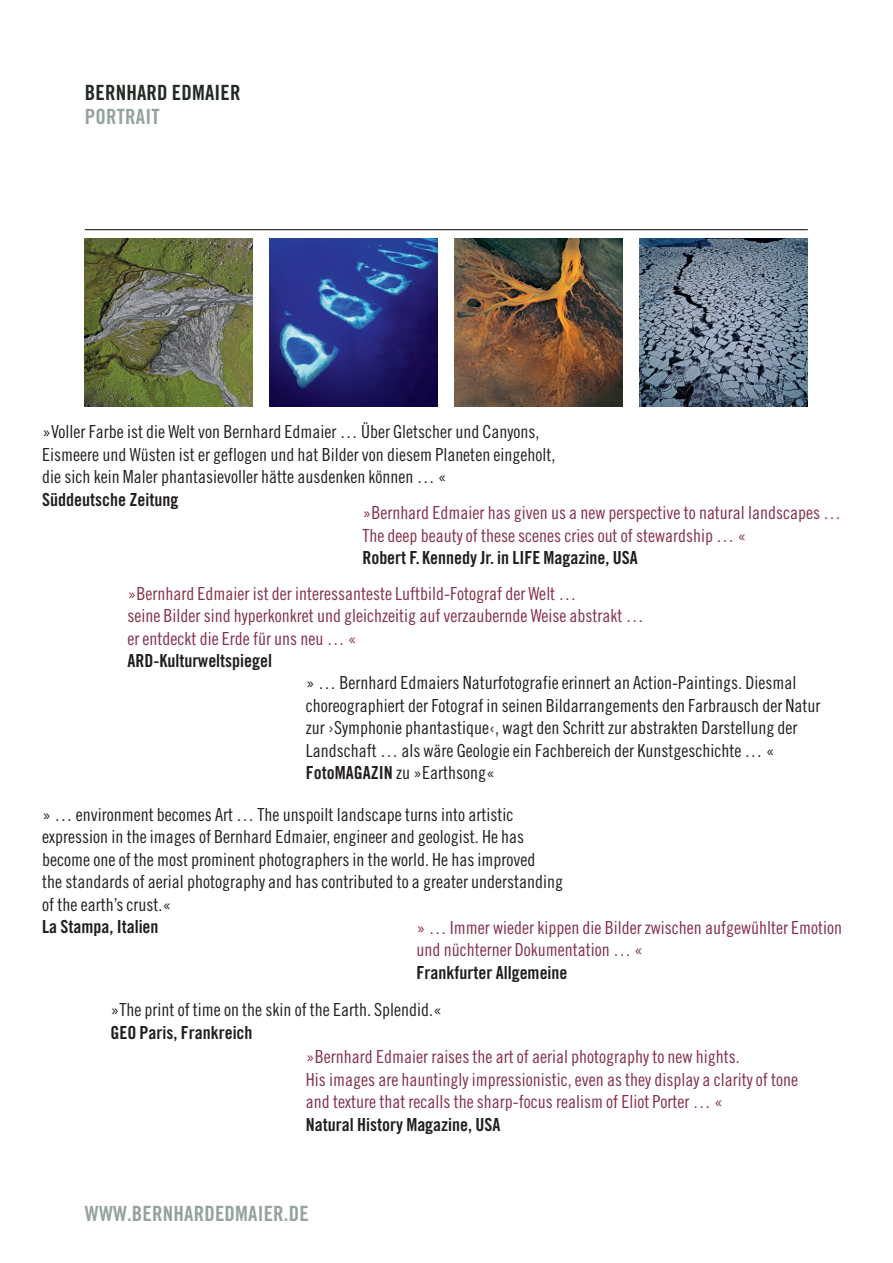
<style>
.page{position:relative;width:893px;height:1263px;background:#fff}
.page>*{position:absolute;margin:0;border:0;box-sizing:border-box;transform-origin:0 0}
.t1{font:21px "Trade Gothic Bold Cond Twenty";letter-spacing:.01em;color:#96a29c}
.t2{font:21px "Trade Gothic Bold Cond Twenty";letter-spacing:.01em;color:#222a24}
.t3{font:18px/22.5px "Trade Gothic Cond Eighteen";color:#231f20}
.t4{font:18px/22.5px "Trade Gothic Cond Eighteen";color:#843046}
.t5{font:18px "Trade Gothic Bold Cond Twenty";color:#231f20}
.s1{font-family:"Trade Gothic Bold Cond Twenty"}
</style>
<div class="page">
<img style="left:85px;top:238px;width:168px;height:168px">
<img style="left:270px;top:238px;width:168px;height:168px">
<img style="left:455px;top:238px;width:168px;height:168px">
<img style="left:640px;top:238px;width:168px;height:168px">
<hr style="left:85px;top:229px;width:723px;height:1px;background:#231f20">
<p class="t2" style="left:85px;top:85px;width:157px">BERNHARD EDMAIER</p>
<p class="t1" style="left:85px;top:109px;width:76px">PORTRAIT</p>
<p class="t3" style="left:42px;top:422px;width:515px">»Voller Farbe ist die Welt von Bernhard Edmaier … Über Gletscher und Canyons,<br>Eismeere und Wüsten ist er geflogen und hat Bilder von diesem Planeten eingeholt, die sich kein Maler phantasievoller hätte ausdenken können … «</p>
<p class="t5" style="left:42px;top:493px;width:138px">Süddeutsche Zeitung</p>
<p class="t4" style="left:362px;top:503px;width:480px">»Bernhard Edmaier has given us a new perspective to natural landscapes …<br>The deep beauty of these scenes cries out of stewardship … «</p>
<p class="t5" style="left:362px;top:551px;width:277px">Robert F. Kennedy Jr. in LIFE Magazine, USA</p>
<p class="t4" style="left:127px;top:584px;width:518px">»Bernhard Edmaier ist der interessanteste Luftbild-Fotograf der Welt …<br>seine Bilder sind hyperkonkret und gleichzeitig auf verzaubernde Weise abstrakt … er entdeckt die Erde für uns neu … «</p>
<p class="t5" style="left:127px;top:654px;width:146px">ARD-Kulturweltspiegel</p>
<p class="t3" style="left:306px;top:673px;width:516px">» … Bernhard Edmaiers Naturfotografie erinnert an Action-Paintings. Diesmal choreographiert der Fotograf in seinen Bildarrangements den Farbrausch der Natur zur ›Symphonie phantastique‹, wagt den Schritt zur abstrakten Darstellung der Landschaft … als wäre Geologie ein Fachbereich der Kunstgeschichte … « <span class="s1">FotoMAGAZIN</span> zu »Earthsong«</p>
<p class="t3" style="left:42px;top:805px;width:522px">» … environment becomes Art … The unspoilt landscape turns into artistic expression in the images of Bernhard Edmaier, engineer and geologist. He has become one of the most prominent photographers in the world. He has improved<br>the standards of aerial photography and has contributed to a greater understanding of the earth’s crust.«</p>
<p class="t5" style="left:42px;top:920px;width:118px">La Stampa, Italien</p>
<p class="t4" style="left:416px;top:917px;width:427px">» … Immer wieder kippen die Bilder zwischen aufgewühlter Emotion und nüchterner Dokumentation … «</p>
<p class="t5" style="left:416px;top:966px;width:153px">Frankfurter Allgemeine</p>
<p class="t3" style="left:110px;top:1000px;width:333px">»The print of time on the skin of the Earth. Splendid.«</p>
<p class="t5" style="left:110px;top:1026px;width:144px">GEO Paris, Frankreich</p>
<p class="t4" style="left:306px;top:1047px;width:494px">»Bernhard Edmaier raises the art of aerial photography to new hights.<br>His images are hauntingly impressionistic, even as they display a clarity of tone and texture that recalls the sharp-focus realism of Eliot Porter … «</p>
<p class="t5" style="left:306px;top:1118px;width:196px">Natural History Magazine, USA</p>
<p class="t1" style="left:85px;top:1206px;width:225px">WWW.BERNHARDEDMAIER.DE</p>
</div>
